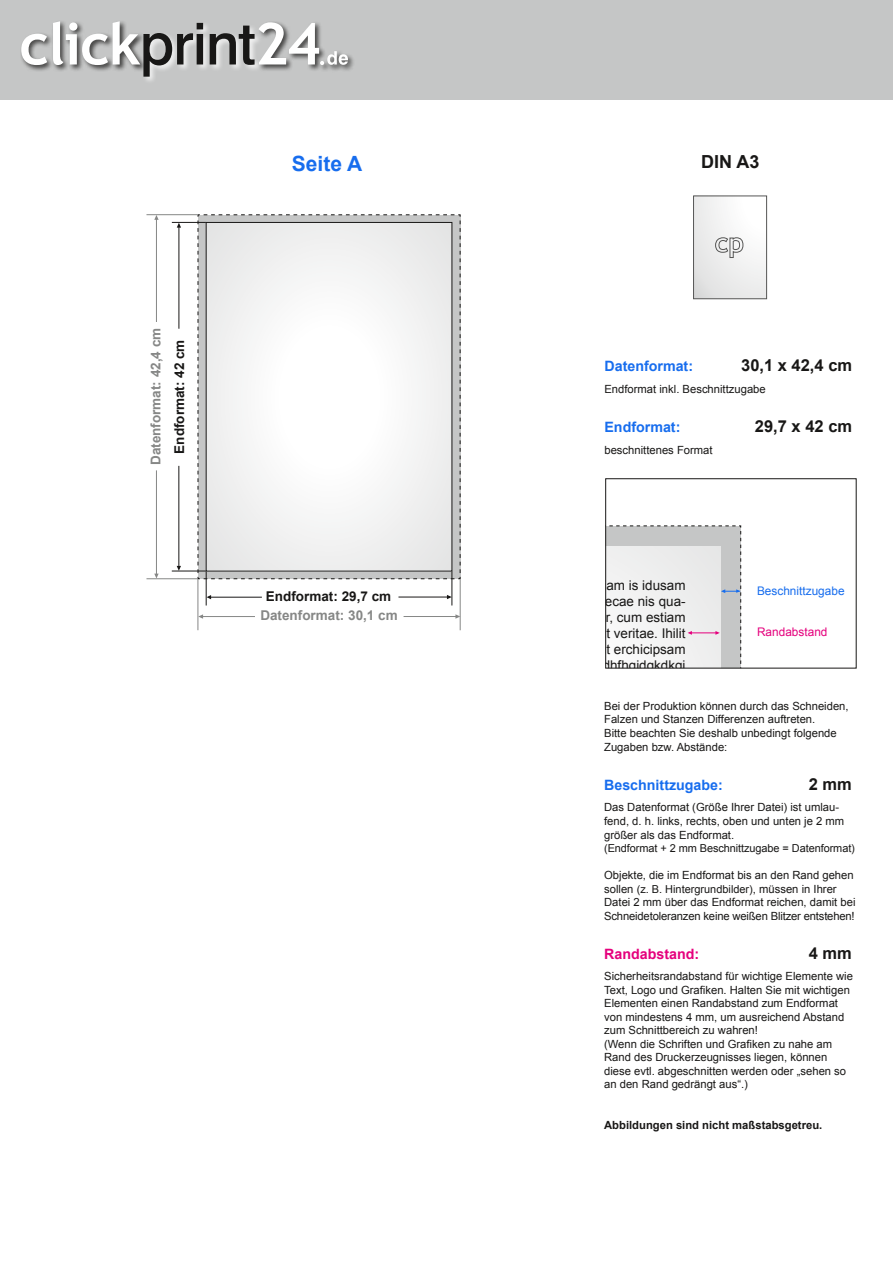
<style>
.page{position:relative;width:893px;height:1263px;background:#fff}
.page>*{position:absolute;margin:0;border:0;box-sizing:border-box;transform-origin:0 0}
.t1{font:700 21px "Arial";color:#176dee}
.t2{font:700 18px "Arial";color:#181716}
.t3{font:700 16.5px "Arial";color:#181716}
.t4{font:700 14.25px "Arial";color:#176dee}
.t5{font:700 14.25px "Arial";color:#e5007d}
.t6{font:13.5px/16.2px "Arial";color:#181716;text-align:right}
.t7{font:700 13.5px "Arial";color:#868786}
.t8{font:700 13.5px "Arial";color:#181716}
.t9{font:11.85px "Arial";color:#176dee}
.t10{font:11.85px "Arial";color:#e5007d}
.t11{font:11.25px/13.5px "Arial";color:#181716}
.t12{font:700 11.25px "Arial";color:#181716}
.t13{font:10.95px "Arial";letter-spacing:-.005em;color:#181716}
.s1{font-size:11.25px}
</style>
<div class="page">
<div style="left:0;top:0;width:893px;height:99px;background:#c5c6c6"></div>
<div style="left:257px;top:21px;width:98px;height:51px;background:#181716;opacity:.75"></div>
<svg style="left:21px;top:21px;width:327px;height:56px"></svg>
<svg style="left:605px;top:525px;width:137px;height:144px"></svg>
<div style="left:605px;top:478px;width:251px;height:190px;border:1px solid #181716"></div>
<svg style="left:693px;top:195px;width:74px;height:104px"></svg>
<svg style="left:197px;top:214px;width:264px;height:366px;background:#bababa"></svg>
<div style="left:206px;top:222px;width:246px;height:349px;background:#f3f3f3"></div>
<hr style="left:460px;top:579px;width:1px;height:51px;background:#868786">
<hr style="left:404px;top:616px;width:54px;height:1px;background:#868786">
<svg style="left:455px;top:614px;width:5px;height:5px"></svg>
<hr style="left:156px;top:217px;width:1px;height:105px;background:#868786">
<svg style="left:154px;top:215px;width:5px;height:5px"></svg>
<hr style="left:179px;top:225px;width:1px;height:104px;background:#181716">
<svg style="left:177px;top:223px;width:4px;height:5px"></svg>
<hr style="left:146px;top:214px;width:52px;height:1px;background:#868786">
<hr style="left:172px;top:222px;width:34px;height:1px;background:#181716">
<hr style="left:178px;top:466px;width:1px;height:103px;background:#181716">
<svg style="left:177px;top:566px;width:4px;height:5px"></svg>
<hr style="left:156px;top:470px;width:1px;height:106px;background:#868786">
<hr style="left:209px;top:597px;width:53px;height:1px;background:#181716">
<hr style="left:200px;top:616px;width:55px;height:1px;background:#868786">
<hr style="left:198px;top:579px;width:1px;height:51px;background:#868786">
<hr style="left:206px;top:571px;width:1px;height:34px;background:#181716">
<hr style="left:146px;top:578px;width:52px;height:1px;background:#868786">
<hr style="left:172px;top:571px;width:34px;height:1px;background:#181716">
<hr style="left:452px;top:571px;width:1px;height:34px;background:#181716">
<hr style="left:398px;top:597px;width:51px;height:1px;background:#181716">
<svg style="left:447px;top:595px;width:5px;height:4px"></svg>
<p class="t7" style="left:146px;top:465px;width:139px;rotate:-90deg">Datenformat: 42,4 cm</p>
<p class="t8" style="left:170px;top:454px;width:116px;rotate:-90deg">Endformat: 42 cm</p>
<h1 class="t1" style="left:292px;top:148px;width:72px">Seite A</h1>
<h2 class="t2" style="left:701px;top:149px;width:60px">DIN A3</h2>
<p class="t8" style="left:266px;top:587px;width:127px">Endformat: 29,7 cm</p>
<p class="t7" style="left:260px;top:606px;width:139px">Datenformat: 30,1 cm</p>
<p class="t4" style="left:604px;top:355px;width:90px">Datenformat:</p>
<h3 class="t3" style="left:741px;top:353px;width:112px">30,1 x 42,4 cm</h3>
<p class="t11" style="left:604px;top:382px;width:163px">Endformat inkl. Beschnittzugabe</p>
<p class="t4" style="left:604px;top:416px;width:77px">Endformat:</p>
<h3 class="t3" style="left:755px;top:414px;width:99px">29,7 x 42 cm</h3>
<p class="t11" style="left:604px;top:443px;width:110px">beschnittenes Format</p>
<p class="t6" style="left:584px;top:577px;width:103px">Quiam is idusam nullecae nis qua&shy;tur, cum estiam ut veritae. Ihilit aut erchicipsam kdhfhgjdgkdkgj</p>
<p class="t9" style="left:757px;top:582px;width:89px">Beschnittzugabe</p>
<p class="t10" style="left:757px;top:623px;width:72px">Randabstand</p>
<p class="t11" style="left:604px;top:699px;width:246px">Bei der Produktion können durch das Schneiden, Falzen und Stanzen Differenzen auftreten.<br>Bitte beachten Sie deshalb unbedingt folgende Zugaben bzw. Abstände:</p>
<p class="t4" style="left:604px;top:775px;width:120px">Beschnittzugabe:</p>
<h3 class="t3" style="left:809px;top:772px;width:45px">2 mm</h3>
<p class="t11" style="left:604px;top:800px;width:242px">Das Datenformat (Größe Ihrer Datei) ist umlau&shy;fend, d. h. links, rechts, oben und unten je 2 mm größer als das Endformat.</p>
<p class="t13" style="left:604px;top:841px;width:252px">(Endformat + 2 mm Beschnittzugabe = Datenformat)</p>
<p class="t11" style="left:604px;top:869px;width:251px">Objekte, die im Endformat bis an den Rand gehen</p>
<p class="t13" style="left:604px;top:881px;width:234px"><span class="s1">sollen</span> (z. B. Hintergrundbilder)<span class="s1">, müssen in Ihrer</span></p>
<p class="t11" style="left:604px;top:896px;width:253px">Datei 2 mm über das Endformat reichen, damit bei<br>Schneidetoleranzen keine weißen Blitzer entstehen!</p>
<p class="t5" style="left:604px;top:944px;width:97px">Randabstand:</p>
<h3 class="t3" style="left:809px;top:941px;width:45px">4 mm</h3>
<p class="t11" style="left:604px;top:969px;width:250px">Sicherheitsrandabstand für wichtige Elemente wie Text, Logo und Grafiken. Halten Sie mit wichtigen Elementen einen Randabstand zum Endformat von mindestens 4 mm, um ausreichend Abstand zum Schnittbereich zu wahren!<br>(Wenn die Schriften und Grafiken zu nahe am Rand des Druckerzeugnisses liegen, können diese evtl. abgeschnitten werden oder „sehen so an den Rand gedrängt aus“.)</p>
<p class="t12" style="left:604px;top:1117px;width:220px">Abbildungen sind nicht maßstabsgetreu.</p>
</div>
